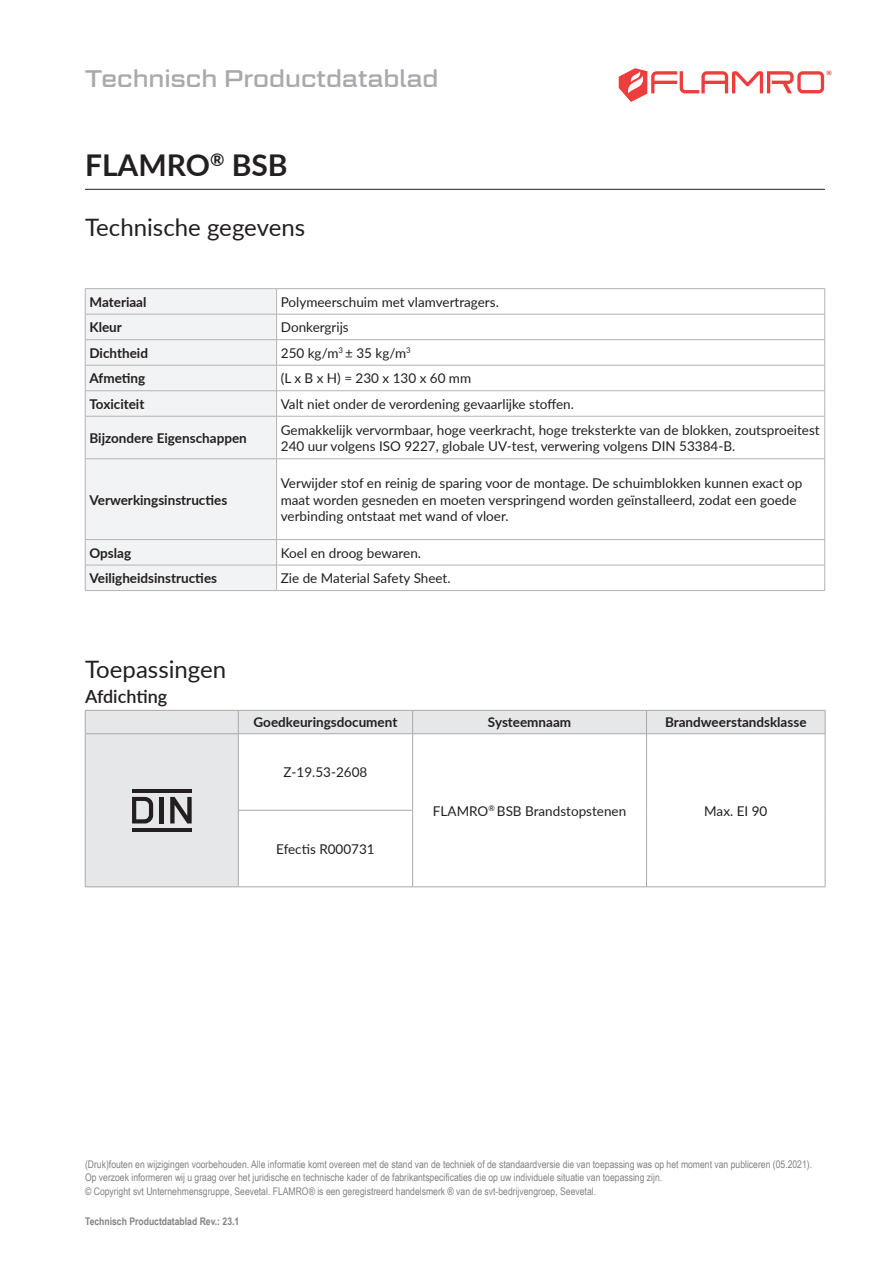
<style>
.page{position:relative;width:893px;height:1263px;background:#fff}
.page>*{position:absolute;margin:0;border:0;box-sizing:border-box;transform-origin:0 0}
.p___HL_Dokument{font:700 30px "Lato";color:#231f20}
.t1{font:24px "Lato";color:#231f20}
.t2{font:24px "Geom Graphic";color:#a8a9ad}
.t3{font:600 18px "Lato";color:#231f20}
.p___Tabelle_text_links{font:13.5px/16.5px "Lato";color:#231f20}
.p___Tabelle_Kopf{font:700 13.5px "Lato";color:#231f20}
.p___Tabelle_text_mittig{font:13.5px "Lato";color:#231f20}
.p___Tabelle_Kopf_mittig{font:700 13.5px "Lato";color:#231f20}
.t4{font:10.5px/13.6px "Arial Narrow";color:#808285}
.t5{font:700 10.5px "Arial Narrow";color:#808285}
</style>
<div class="page">
<svg style="left:619px;top:68px;width:212px;height:34px"></svg>
<hr style="left:85px;top:189px;width:740px;height:1px;background:#231f20">
<div style="left:86px;top:289px;width:190px;height:301px;background:#f2f3f4"></div>
<svg style="left:277px;top:289px;width:547px;height:276px"></svg>
<hr style="left:277px;top:365px;width:548px;height:1px;background:#b2b3b7">
<hr style="left:277px;top:390px;width:548px;height:1px;background:#b2b3b7">
<hr style="left:85px;top:365px;width:192px;height:1px;background:#b2b3b7">
<svg style="left:824px;top:540px;width:1px;height:50px"></svg>
<hr style="left:85px;top:339px;width:192px;height:1px;background:#b2b3b7">
<hr style="left:85px;top:390px;width:192px;height:1px;background:#b2b3b7">
<hr style="left:85px;top:416px;width:192px;height:1px;background:#b2b3b7">
<hr style="left:277px;top:339px;width:548px;height:1px;background:#b2b3b7">
<svg style="left:824px;top:289px;width:1px;height:127px"></svg>
<hr style="left:824px;top:416px;width:1px;height:43px;background:#b2b3b7">
<hr style="left:824px;top:459px;width:1px;height:80px;background:#b2b3b7">
<hr style="left:277px;top:416px;width:548px;height:1px;background:#b2b3b7">
<hr style="left:85px;top:416px;width:1px;height:43px;background:#b2b3b7">
<hr style="left:85px;top:590px;width:192px;height:1px;background:#b2b3b7">
<hr style="left:276px;top:416px;width:1px;height:43px;background:#b2b3b7">
<hr style="left:277px;top:590px;width:548px;height:1px;background:#b2b3b7">
<hr style="left:85px;top:288px;width:192px;height:1px;background:#b2b3b7">
<svg style="left:85px;top:289px;width:1px;height:127px"></svg>
<hr style="left:85px;top:314px;width:192px;height:1px;background:#b2b3b7">
<hr style="left:277px;top:288px;width:548px;height:1px;background:#b2b3b7">
<svg style="left:276px;top:289px;width:1px;height:127px"></svg>
<hr style="left:277px;top:314px;width:548px;height:1px;background:#b2b3b7">
<hr style="left:85px;top:458px;width:192px;height:1px;background:#b2b3b7">
<hr style="left:85px;top:459px;width:1px;height:80px;background:#b2b3b7">
<hr style="left:277px;top:458px;width:548px;height:1px;background:#b2b3b7">
<hr style="left:276px;top:459px;width:1px;height:80px;background:#b2b3b7">
<hr style="left:277px;top:539px;width:548px;height:1px;background:#b2b3b7">
<hr style="left:277px;top:565px;width:548px;height:1px;background:#b2b3b7">
<hr style="left:85px;top:539px;width:192px;height:1px;background:#b2b3b7">
<svg style="left:85px;top:540px;width:1px;height:50px"></svg>
<svg style="left:276px;top:540px;width:1px;height:50px"></svg>
<hr style="left:85px;top:565px;width:192px;height:1px;background:#b2b3b7">
<div style="left:86px;top:711px;width:739px;height:175px;background:#e6e7e9"></div>
<svg style="left:239px;top:734px;width:586px;height:152px"></svg>
<hr style="left:413px;top:733px;width:233px;height:1px;background:#a8a9ad">
<hr style="left:412px;top:734px;width:1px;height:76px;background:#a8a9ad">
<hr style="left:412px;top:810px;width:1px;height:77px;background:#a8a9ad">
<hr style="left:413px;top:886px;width:233px;height:1px;background:#a8a9ad">
<hr style="left:646px;top:733px;width:179px;height:1px;background:#a8a9ad">
<hr style="left:646px;top:734px;width:1px;height:76px;background:#a8a9ad">
<hr style="left:825px;top:734px;width:1px;height:76px;background:#a8a9ad">
<hr style="left:646px;top:810px;width:1px;height:77px;background:#a8a9ad">
<hr style="left:825px;top:810px;width:1px;height:77px;background:#a8a9ad">
<hr style="left:646px;top:886px;width:179px;height:1px;background:#a8a9ad">
<hr style="left:85px;top:733px;width:153px;height:1px;background:#a8a9ad">
<hr style="left:85px;top:734px;width:1px;height:76px;background:#a8a9ad">
<hr style="left:238px;top:734px;width:1px;height:76px;background:#a8a9ad">
<hr style="left:85px;top:810px;width:1px;height:77px;background:#a8a9ad">
<hr style="left:238px;top:810px;width:1px;height:77px;background:#a8a9ad">
<hr style="left:85px;top:886px;width:153px;height:1px;background:#a8a9ad">
<svg style="left:646px;top:711px;width:1px;height:22px"></svg>
<hr style="left:238px;top:733px;width:175px;height:1px;background:#a8a9ad">
<hr style="left:238px;top:810px;width:175px;height:1px;background:#a8a9ad">
<hr style="left:238px;top:886px;width:175px;height:1px;background:#a8a9ad">
<svg style="left:238px;top:711px;width:1px;height:22px"></svg>
<svg style="left:412px;top:711px;width:1px;height:22px"></svg>
<hr style="left:85px;top:710px;width:153px;height:1px;background:#a8a9ad">
<svg style="left:85px;top:711px;width:1px;height:22px"></svg>
<hr style="left:238px;top:710px;width:175px;height:1px;background:#a8a9ad">
<hr style="left:413px;top:710px;width:233px;height:1px;background:#a8a9ad">
<hr style="left:646px;top:710px;width:179px;height:1px;background:#a8a9ad">
<svg style="left:825px;top:710px;width:1px;height:23px"></svg>
<hr style="left:132px;top:789px;width:60px;height:3px;background:#231f20">
<svg style="left:170px;top:797px;width:22px;height:26px"></svg>
<hr style="left:159px;top:797px;width:4px;height:26px;background:#231f20">
<hr style="left:132px;top:828px;width:60px;height:3px;background:#231f20">
<svg style="left:132px;top:797px;width:21px;height:26px"></svg>
<h2 class="t2" style="left:85px;top:63px;width:355px">Technisch Productdatablad</h2>
<p class="p___HL_Dokument" style="left:85px;top:143px;width:204px">FLAMRO<sup>®</sup> BSB</p>
<h2 class="t1" style="left:85px;top:210px;width:222px">Technische gegevens</h2>
<p class="p___Tabelle_Kopf" style="left:89px;top:292px;width:59px">Materiaal</p>
<p class="p___Tabelle_text_links" style="left:281px;top:293px;width:220px">Polymeerschuim met vlamvertragers.</p>
<p class="p___Tabelle_Kopf" style="left:89px;top:317px;width:34px">Kleur</p>
<p class="p___Tabelle_text_links" style="left:281px;top:319px;width:69px">Donkergrijs</p>
<p class="p___Tabelle_Kopf" style="left:89px;top:343px;width:60px">Dichtheid</p>
<p class="p___Tabelle_text_links" style="left:281px;top:344px;width:131px">250 kg/m<sup>3</sup> ± 35 kg/m<sup>3</sup></p>
<p class="p___Tabelle_Kopf" style="left:89px;top:369px;width:57px">Afmeting</p>
<p class="p___Tabelle_text_links" style="left:281px;top:370px;width:192px">(L x B x H) = 230 x 130 x 60 mm</p>
<p class="p___Tabelle_Kopf" style="left:89px;top:394px;width:56px">Toxiciteit</p>
<p class="p___Tabelle_text_links" style="left:281px;top:395px;width:295px">Valt niet onder de verordening gevaarlijke stoffen.</p>
<p class="p___Tabelle_Kopf" style="left:89px;top:428px;width:159px">Bijzondere Eigenschappen</p>
<p class="p___Tabelle_text_links" style="left:281px;top:421px;width:540px">Gemakkelijk vervormbaar, hoge veerkracht, hoge treksterkte van de blokken, zoutsproeitest<br>240 uur volgens ISO 9227, globale UV-test, verwering volgens DIN 53384-B.</p>
<p class="p___Tabelle_Kopf" style="left:89px;top:490px;width:139px">Verwerkingsinstructies</p>
<p class="p___Tabelle_text_links" style="left:281px;top:474px;width:523px">Verwijder stof en reinig de sparing voor de montage. De schuimblokken kunnen exact op maat worden gesneden en moeten verspringend worden geïnstalleerd, zodat een goede</p>
<p class="p___Tabelle_text_links" style="left:281px;top:507px;width:229px">verbinding ontstaat met wand of vloer.</p>
<p class="p___Tabelle_Kopf" style="left:89px;top:543px;width:43px">Opslag</p>
<p class="p___Tabelle_text_links" style="left:281px;top:544px;width:142px">Koel en droog bewaren.</p>
<p class="p___Tabelle_Kopf" style="left:89px;top:568px;width:129px">Veiligheidsinstructies</p>
<p class="p___Tabelle_text_links" style="left:281px;top:569px;width:171px">Zie de Material Safety Sheet.</p>
<p class="t1" style="left:85px;top:652px;width:143px">Toepassingen</p>
<p class="t3" style="left:85px;top:684px;width:84px">Afdichting</p>
<p class="p___Tabelle_Kopf_mittig" style="left:254px;top:713px;width:145px">Goedkeuringsdocument</p>
<p class="p___Tabelle_Kopf_mittig" style="left:488px;top:713px;width:85px">Systeemnaam</p>
<p class="p___Tabelle_Kopf_mittig" style="left:665px;top:713px;width:143px">Brandweerstandsklasse</p>
<p class="p___Tabelle_text_mittig" style="left:284px;top:763px;width:85px">Z-19.53-2608</p>
<p class="p___Tabelle_text_mittig" style="left:433px;top:801px;width:195px">FLAMRO<sup>®</sup> BSB Brandstopstenen</p>
<p class="p___Tabelle_text_mittig" style="left:704px;top:801px;width:65px">Max. EI 90</p>
<p class="p___Tabelle_text_mittig" style="left:276px;top:839px;width:100px">Efectis R000731</p>
<p class="t4" style="left:85px;top:1157px;width:729px">(Druk)fouten en wijzigingen voorbehouden. Alle informatie komt overeen met de stand van de techniek of de standaardversie die van toepassing was op het moment van publiceren (05.2021).<br>Op verzoek informeren wij u graag over het juridische en technische kader of de fabrikantspecificaties die op uw individuele situatie van toepassing zijn.<br>© Copyright svt Unternehmensgruppe, Seevetal. FLAMRO® is een geregistreerd handelsmerk ® van de svt-bedrijvengroep, Seevetal.</p>
<p class="t5" style="left:85px;top:1213px;width:156px">Technisch Productdatablad Rev.: 23.1</p>
</div>
